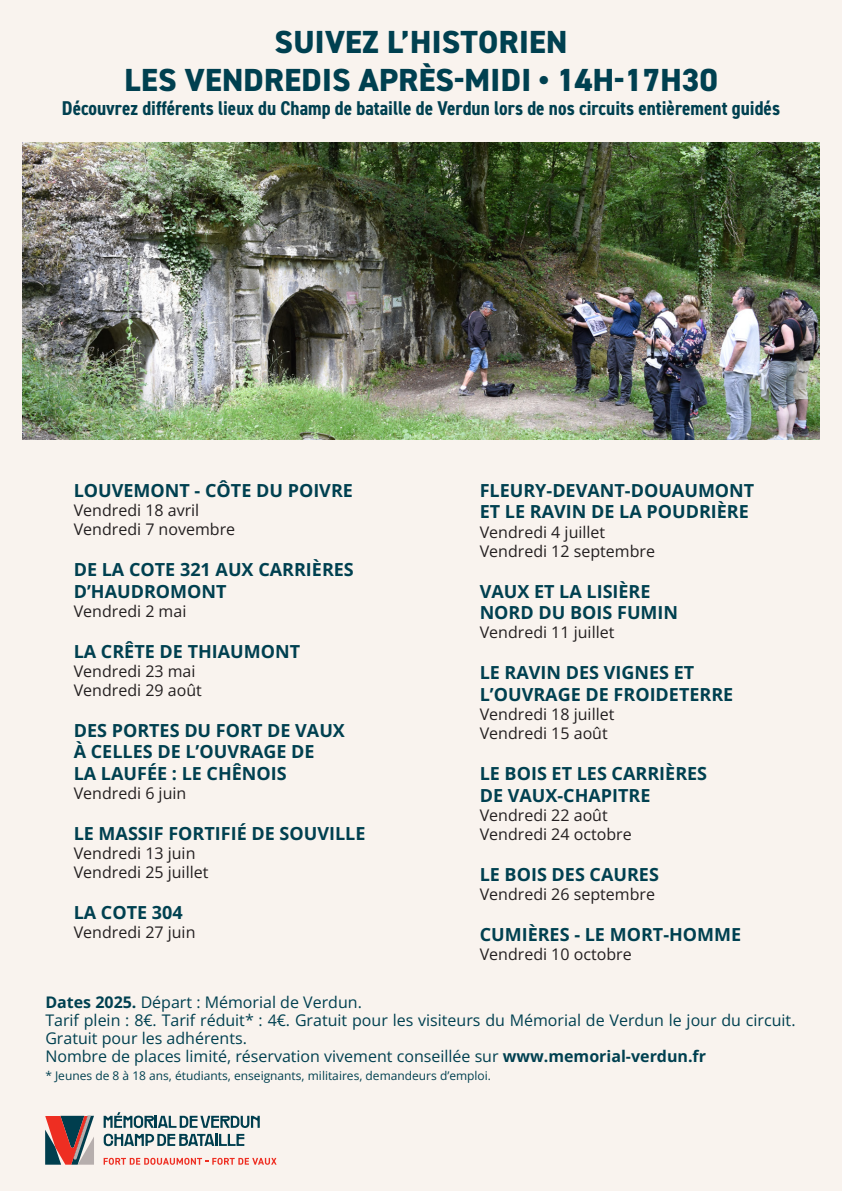
<style>
.page{position:relative;width:842px;height:1191px;background:#f9f3ee}
.page>*{position:absolute;margin:0;border:0;box-sizing:border-box;transform-origin:0 0}
.t1{font:800 32px "DIN2014";letter-spacing:.01em;color:#004050}
.t2{font:700 condensed 20px "DIN2014";color:#004050}
.t3{font:18px/21.6px "Open Sans";color:#004050}
.t4{font:16px "Open Sans";color:#231f20}
.t5{font:16px/18px "Open Sans";color:#004050}
.t6{font:12px "Open Sans";color:#004050}
</style>
<div class="page">
<img style="left:23px;top:142px;width:796px;height:297px">
<svg style="left:45px;top:1115px;width:49px;height:49px;background:#8f6263"></svg>
<svg style="left:104px;top:1112px;width:156px;height:34px"></svg>
<svg style="left:104px;top:1157px;width:173px;height:7px"></svg>
<p class="t1" style="left:275px;top:21px;width:294px">SUIVEZ L’HISTORIEN</p>
<p class="t1" style="left:125px;top:59px;width:595px">LES VENDREDIS APRÈS-MIDI • 14H-17H30</p>
<p class="t2" style="left:62px;top:95px;width:720px">Découvrez différents lieux du Champ de bataille de Verdun lors de nos circuits entièrement guidés</p>
<p class="t3" style="left:74px;top:479px;width:281px">LOUVEMONT - CÔTE DU POIVRE</p>
<p class="t4" style="left:74px;top:499px;width:127px">Vendredi 18 avril</p>
<p class="t4" style="left:74px;top:518px;width:163px">Vendredi 7 novembre</p>
<p class="t3" style="left:74px;top:558px;width:282px">DE LA COTE 321 AUX CARRIÈRES<br>D’HAUDROMONT</p>
<p class="t4" style="left:74px;top:600px;width:114px">Vendredi 2 mai</p>
<p class="t3" style="left:74px;top:640px;width:228px">LA CRÊTE DE THIAUMONT</p>
<p class="t4" style="left:74px;top:660px;width:123px">Vendredi 23 mai</p>
<p class="t4" style="left:74px;top:679px;width:130px">Vendredi 29 août</p>
<p class="t3" style="left:74px;top:719px;width:273px">DES PORTES DU FORT DE VAUX<br>À CELLES DE L’OUVRAGE DE<br>LA LAUFÉE : LE CHÊNOIS</p>
<p class="t4" style="left:74px;top:782px;width:114px">Vendredi 6 juin</p>
<p class="t3" style="left:74px;top:822px;width:293px">LE MASSIF FORTIFIÉ DE SOUVILLE</p>
<p class="t4" style="left:74px;top:842px;width:123px">Vendredi 13 juin</p>
<p class="t4" style="left:74px;top:861px;width:136px">Vendredi 25 juillet</p>
<p class="t3" style="left:74px;top:901px;width:111px">LA COTE 304</p>
<p class="t4" style="left:74px;top:921px;width:123px">Vendredi 27 juin</p>
<p class="t3" style="left:480px;top:479px;width:276px">FLEURY-DEVANT-DOUAUMONT<br>ET LE RAVIN DE LA POUDRIÈRE</p>
<p class="t4" style="left:480px;top:521px;width:127px">Vendredi 4 juillet</p>
<p class="t4" style="left:480px;top:540px;width:177px">Vendredi 12 septembre</p>
<p class="t3" style="left:480px;top:580px;width:200px">VAUX ET LA LISIÈRE<br>NORD DU BOIS FUMIN</p>
<p class="t4" style="left:480px;top:621px;width:136px">Vendredi 11 juillet</p>
<p class="t3" style="left:480px;top:661px;width:255px">LE RAVIN DES VIGNES ET<br>L’OUVRAGE DE FROIDETERRE</p>
<p class="t4" style="left:480px;top:703px;width:136px">Vendredi 18 juillet</p>
<p class="t4" style="left:480px;top:722px;width:130px">Vendredi 15 août</p>
<p class="t3" style="left:480px;top:762px;width:229px">LE BOIS ET LES CARRIÈRES<br>DE VAUX-CHAPITRE</p>
<p class="t4" style="left:480px;top:804px;width:130px">Vendredi 22 août</p>
<p class="t4" style="left:480px;top:823px;width:154px">Vendredi 24 octobre</p>
<p class="t3" style="left:480px;top:863px;width:181px">LE BOIS DES CAURES</p>
<p class="t4" style="left:480px;top:883px;width:177px">Vendredi 26 septembre</p>
<p class="t3" style="left:480px;top:923px;width:263px">CUMIÈRES - LE MORT-HOMME</p>
<p class="t4" style="left:480px;top:943px;width:154px">Vendredi 10 octobre</p>
<p class="t5" style="left:45px;top:993px;width:318px">Dates 2025. Départ : Mémorial de Verdun.</p>
<p class="t5" style="left:45px;top:1011px;width:752px">Tarif plein : 8€. Tarif réduit* : 4€. Gratuit pour les visiteurs du Mémorial de Verdun le jour du circuit.<br>Gratuit pour les adhérents.</p>
<p class="t5" style="left:45px;top:1047px;width:662px">Nombre de places limité, réservation vivement conseillée sur www.memorial-verdun.fr</p>
<p class="t6" style="left:45px;top:1067px;width:447px">* Jeunes de 8 à 18 ans, étudiants, enseignants, militaires, demandeurs d’emploi.</p>
</div>
